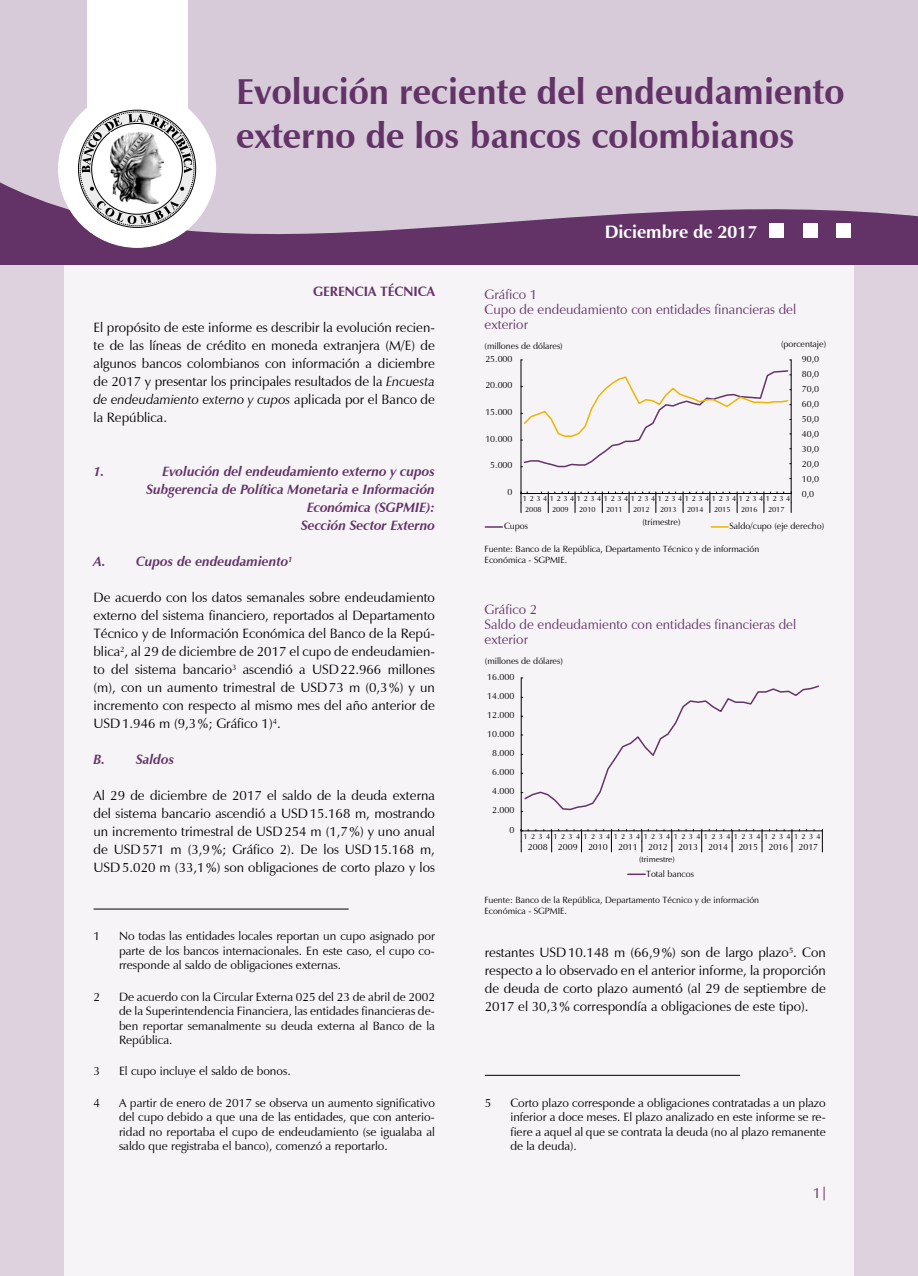
<style>
.page{position:relative;width:918px;height:1276px;background:#fff}
.page>*{position:absolute;margin:0;border:0;box-sizing:border-box;transform-origin:0 0}
.t1{font:700 36px/43.2px "Zapf Humanist 601 BT";color:#633368}
.t2{font:700 18px "Zapf Humanist 601 BT";color:#fff}
.t3{font:15px "Zapf Humanist 601 BT";color:#633368}
.t4{font:13.5px/18px "Zapf Humanist 601 BT";color:#000;text-align:justify}
.t5{font:italic 700 13.5px/18px "Zapf Humanist 601 BT";color:#633368;text-align:right}
.t6{font:13.5px/15px "Zapf Humanist 601 BT";color:#633368}
.t7{font:700 13.5px "Zapf Humanist 601 BT";color:#633368}
.t8{font:12px/14.4px "Zapf Humanist 601 BT";color:#000;text-align:justify}
.t9{font:9px/10.8px "Zapf Humanist 601 BT";color:#000}
.t10{font:8.25px "Zapf Humanist 601 BT";color:#000}
.t11{font:7.5px/10.9px "Zapf Humanist 601 BT";letter-spacing:.35em;color:#000}
.t12{font:7.5px "Zapf Humanist 601 BT";letter-spacing:.455em;color:#000}
.s1{font-style:italic}
</style>
<div class="page">
<div style="left:64px;top:195px;width:791px;height:1081px;background:#f7f4f7"></div>
<svg style="left:824px;top:1186px;width:1px;height:14px"></svg>
<div style="left:855px;top:195px;width:63px;height:1081px;background:#ddd2de"></div>
<div style="left:0;top:195px;width:64px;height:1081px;background:#ddd2de"></div>
<div style="left:0;top:0;width:917px;height:264px;background:#633368"></div>
<div style="left:0;top:0;width:918px;height:234px;background:#d7cbd9"></div>
<div style="left:87px;top:0;width:100px;height:186px;background:#fff"></div>
<div style="left:59px;top:90px;width:157px;height:157px;background:#fff;border-radius:50%"></div>
<svg style="left:73px;top:109px;width:123px;height:119px"></svg>
<img style="left:111px;top:133px;width:53px;height:70px">
<div style="left:769px;top:223px;width:15px;height:15px;background:#fff"></div>
<div style="left:803px;top:223px;width:15px;height:15px;background:#fff"></div>
<div style="left:836px;top:223px;width:15px;height:15px;background:#fff"></div>
<svg style="left:485px;top:526px;width:17px;height:2px"></svg>
<svg style="left:711px;top:526px;width:17px;height:2px"></svg>
<hr style="left:791px;top:360px;width:1px;height:133px;background:#000">
<hr style="left:521px;top:360px;width:1px;height:133px;background:#000">
<hr style="left:521px;top:493px;width:270px;height:1px;background:#000">
<svg style="left:521px;top:492px;width:7px;height:20px"></svg>
<svg style="left:548px;top:492px;width:1px;height:20px"></svg>
<svg style="left:575px;top:492px;width:7px;height:20px"></svg>
<svg style="left:602px;top:492px;width:7px;height:20px"></svg>
<svg style="left:629px;top:492px;width:7px;height:20px"></svg>
<svg style="left:656px;top:492px;width:7px;height:20px"></svg>
<svg style="left:683px;top:492px;width:7px;height:20px"></svg>
<svg style="left:710px;top:492px;width:7px;height:20px"></svg>
<svg style="left:737px;top:492px;width:7px;height:20px"></svg>
<svg style="left:764px;top:492px;width:7px;height:20px"></svg>
<svg style="left:790px;top:492px;width:2px;height:20px"></svg>
<svg style="left:521px;top:369px;width:268px;height:99px"></svg>
<svg style="left:628px;top:873px;width:17px;height:2px"></svg>
<hr style="left:521px;top:678px;width:1px;height:153px;background:#000">
<hr style="left:521px;top:830px;width:301px;height:1px;background:#000">
<svg style="left:521px;top:829px;width:8px;height:23px"></svg>
<svg style="left:551px;top:829px;width:1px;height:23px"></svg>
<svg style="left:581px;top:829px;width:1px;height:23px"></svg>
<svg style="left:611px;top:829px;width:1px;height:23px"></svg>
<svg style="left:641px;top:829px;width:8px;height:23px"></svg>
<svg style="left:671px;top:829px;width:1px;height:23px"></svg>
<svg style="left:701px;top:829px;width:2px;height:23px"></svg>
<svg style="left:731px;top:829px;width:2px;height:23px"></svg>
<svg style="left:762px;top:829px;width:1px;height:23px"></svg>
<svg style="left:792px;top:829px;width:1px;height:23px"></svg>
<svg style="left:822px;top:829px;width:1px;height:23px"></svg>
<svg style="left:521px;top:684px;width:298px;height:128px"></svg>
<hr style="left:94px;top:908px;width:255px;height:1px;background:#000">
<hr style="left:485px;top:1075px;width:255px;height:1px;background:#000">
<h1 class="t1" style="left:236px;top:70px;width:610px">Evolución reciente del endeudamiento externo de los bancos colombianos</h1>
<p class="t7" style="left:313px;top:283px;width:123px">GERENCIA TÉCNICA</p>
<p class="t4" style="left:94px;top:318px;width:343px">El propósito de este informe es describir la evolución recien&shy;te de las líneas de crédito en moneda extranjera (M/E) de algunos bancos colombianos con información a diciembre de 2017 y presentar los principales resultados de la <span class="s1">Encuesta de endeudamiento externo y cupos</span> aplicada por el Banco de la República.</p>
<p class="t5" style="left:94px;top:462px;width:13px">1.</p>
<p class="t5" style="left:146px;top:462px;width:290px">Evolución del endeudamiento externo y cupos Subgerencia de Política Monetaria e Información Económica (SGPMIE):<br>Sección Sector Externo</p>
<p class="t5" style="left:94px;top:552px;width:201px">A. Cupos de endeudamiento<sup>1</sup></p>
<p class="t4" style="left:94px;top:588px;width:343px">De acuerdo con los datos semanales sobre endeudamiento externo del sistema financiero, reportados al Departamento Técnico y de Información Económica del Banco de la Repú&shy;blica<sup>2</sup>, al 29 de diciembre de 2017 el cupo de endeudamien&shy;to del sistema bancario<sup>3</sup> ascendió a USD22.966 millones (m), con un aumento trimestral de USD73 m (0,3%) y un incremento con respecto al mismo mes del año anterior de USD1.946 m (9,3%; Gráfico 1)<sup>4</sup>.</p>
<p class="t5" style="left:94px;top:750px;width:82px">B. Saldos</p>
<p class="t4" style="left:94px;top:786px;width:343px">Al 29 de diciembre de 2017 el saldo de la deuda externa del sistema bancario ascendió a USD15.168 m, mostrando un incremento trimestral de USD254 m (1,7%) y uno anual de USD571 m (3,9%; Gráfico 2). De los USD15.168 m, USD5.020 m (33,1%) son obligaciones de corto plazo y los</p>
<p class="t8" style="left:94px;top:929px;width:8px">1</p>
<p class="t8" style="left:119px;top:929px;width:317px">No todas las entidades locales reportan un cupo asignado por parte de los bancos internacionales. En este caso, el cupo co&shy;rresponde al saldo de obligaciones externas.</p>
<p class="t8" style="left:94px;top:989px;width:8px">2</p>
<p class="t8" style="left:119px;top:989px;width:317px">De acuerdo con la Circular Externa 025 del 23 de abril de 2002 de la Superintendencia Financiera, las entidades financieras de&shy;ben reportar semanalmente su deuda externa al Banco de la República.</p>
<p class="t8" style="left:94px;top:1064px;width:8px">3</p>
<p class="t8" style="left:119px;top:1064px;width:173px">El cupo incluye el saldo de bonos.</p>
<p class="t8" style="left:94px;top:1095px;width:8px">4</p>
<p class="t8" style="left:119px;top:1095px;width:317px">A partir de enero de 2017 se observa un aumento significativo del cupo debido a que una de las entidades, que con anterio&shy;ridad no reportaba el cupo de endeudamiento (se igualaba al saldo que registraba el banco), comenzó a reportarlo.</p>
<h2 class="t2" style="left:605px;top:221px;width:154px">Diciembre de 2017</h2>
<p class="t6" style="left:485px;top:287px;width:313px">Gráfico 1<br>Cupo de endeudamiento con entidades financieras del exterior</p>
<p class="t9" style="left:485px;top:340px;width:80px">(millones de dólares)</p>
<p class="t9" style="left:781px;top:338px;width:47px">(porcentaje)</p>
<p class="t9" style="left:485px;top:353px;width:29px">25.000</p>
<p class="t9" style="left:802px;top:353px;width:19px">90,0</p>
<p class="t9" style="left:802px;top:368px;width:19px">80,0</p>
<p class="t9" style="left:485px;top:380px;width:29px">20.000</p>
<p class="t9" style="left:802px;top:383px;width:19px">70,0</p>
<p class="t9" style="left:485px;top:406px;width:29px">15.000</p>
<p class="t9" style="left:802px;top:398px;width:19px">60,0</p>
<p class="t9" style="left:802px;top:413px;width:19px">50,0</p>
<p class="t9" style="left:485px;top:433px;width:29px">10.000</p>
<p class="t9" style="left:802px;top:428px;width:19px">40,0</p>
<p class="t9" style="left:802px;top:443px;width:19px">30,0</p>
<p class="t9" style="left:490px;top:460px;width:24px">5.000</p>
<p class="t9" style="left:802px;top:458px;width:19px">20,0</p>
<p class="t9" style="left:508px;top:487px;width:6px">0</p>
<p class="t11" style="left:523px;top:493px;width:269px">1234123412341234123412341234123412341234<br>2008</p>
<p class="t11" style="left:552px;top:504px;width:18px">2009</p>
<p class="t11" style="left:579px;top:504px;width:18px">2010</p>
<p class="t11" style="left:606px;top:504px;width:18px">2011</p>
<p class="t11" style="left:633px;top:504px;width:18px">2012</p>
<p class="t11" style="left:660px;top:504px;width:18px">2013</p>
<p class="t11" style="left:687px;top:504px;width:18px">2014</p>
<p class="t11" style="left:714px;top:504px;width:18px">2015</p>
<p class="t11" style="left:741px;top:504px;width:18px">2016</p>
<p class="t11" style="left:768px;top:504px;width:18px">2017</p>
<p class="t9" style="left:802px;top:471px;width:19px;line-height:15px">10,0<br>0,0</p>
<p class="t9" style="left:504px;top:521px;width:25px">Cupos</p>
<p class="t9" style="left:642px;top:517px;width:40px">(trimestre)</p>
<p class="t9" style="left:730px;top:521px;width:96px">Saldo/cupo (eje derecho)</p>
<p class="t9" style="left:485px;top:543px;width:276px">Fuente: Banco de la República, Departamento Técnico y de información<br>Económica - SGPMIE.</p>
<p class="t6" style="left:485px;top:602px;width:313px">Gráfico 2<br>Saldo de endeudamiento con entidades financieras del exterior</p>
<p class="t9" style="left:485px;top:656px;width:80px">(millones de dólares)</p>
<p class="t9" style="left:487px;top:671px;width:29px">16.000</p>
<p class="t9" style="left:487px;top:690px;width:29px">14.000</p>
<p class="t9" style="left:487px;top:709px;width:29px">12.000</p>
<p class="t9" style="left:487px;top:728px;width:29px">10.000</p>
<p class="t9" style="left:492px;top:747px;width:24px">8.000</p>
<p class="t9" style="left:492px;top:767px;width:24px">6.000</p>
<p class="t9" style="left:492px;top:786px;width:24px">4.000</p>
<p class="t9" style="left:492px;top:805px;width:24px">2.000</p>
<p class="t9" style="left:509px;top:824px;width:6px">0</p>
<p class="t12" style="left:524px;top:832px;width:299px">1234123412341234123412341234123412341234</p>
<p class="t9" style="left:528px;top:841px;width:292px">2008 2009 2010 2011 2012 2013 2014 2015 2016 2017</p>
<p class="t10" style="left:639px;top:854px;width:37px">(trimestre)</p>
<p class="t9" style="left:646px;top:868px;width:49px">Total bancos</p>
<p class="t9" style="left:484px;top:895px;width:276px">Fuente: Banco de la República, Departamento Técnico y de información<br>Económica - SGPMIE.</p>
<p class="t4" style="left:485px;top:943px;width:343px">restantes USD10.148 m (66,9%) son de largo plazo<sup>5</sup>. Con respecto a lo observado en el anterior informe, la proporción de deuda de corto plazo aumentó (al 29 de septiembre de 2017 el 30,3% correspondía a obligaciones de este tipo).</p>
<p class="t8" style="left:485px;top:1095px;width:8px">5</p>
<p class="t8" style="left:510px;top:1095px;width:317px">Corto plazo corresponde a obligaciones contratadas a un plazo inferior a doce meses. El plazo analizado en este informe se re&shy;fiere a aquel al que se contrata la deuda (no al plazo remanente de la deuda).</p>
<p class="t3" style="left:813px;top:1184px;width:10px">1</p>
</div>
